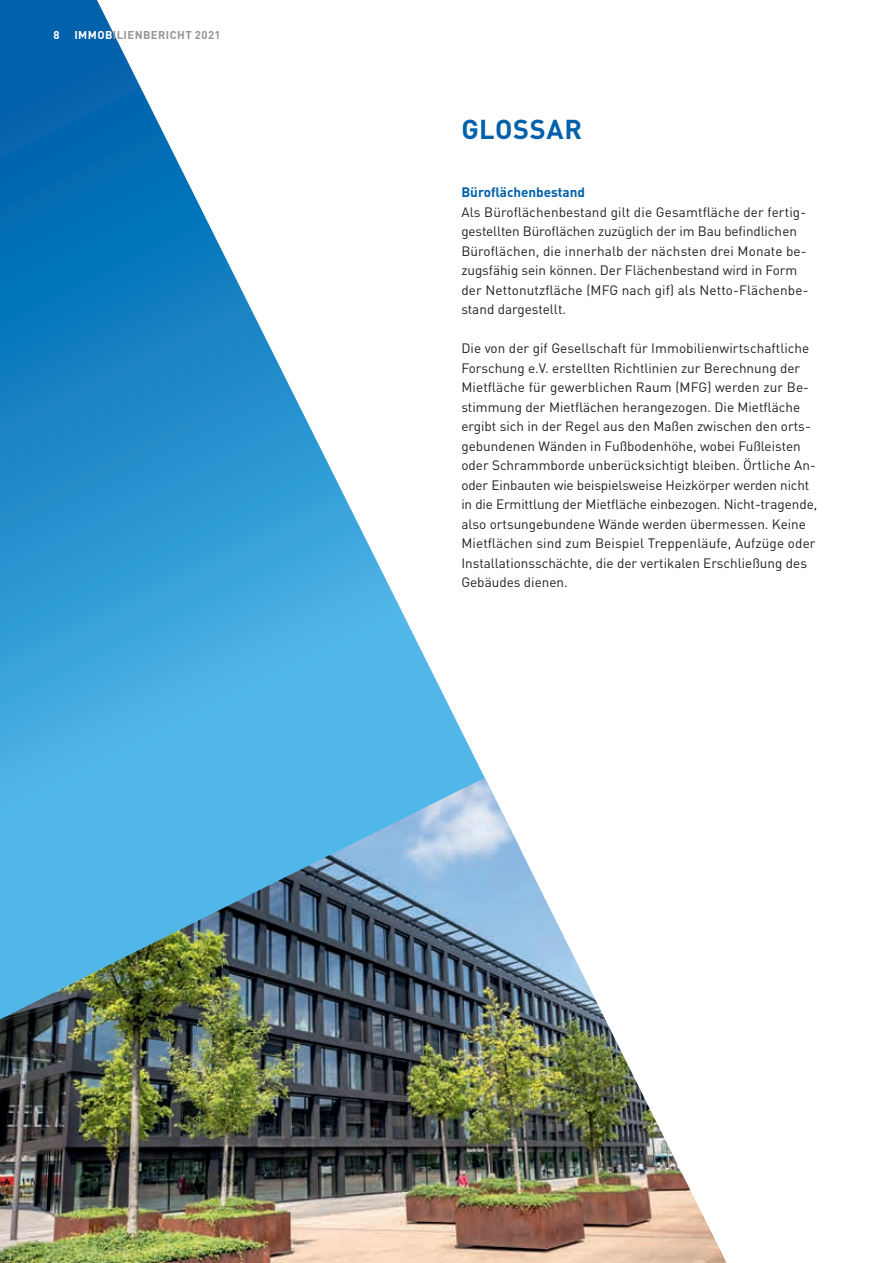
<style>
.page{position:relative;width:893px;height:1263px;background:#fff}
.page>*{position:absolute;margin:0;border:0;box-sizing:border-box;transform-origin:0 0}
.t1{font:700 27px "DIN";letter-spacing:.02em;color:#0161aa}
.t2{font:13.5px/19.5px "DIN";color:#231f20}
.t3{font:700 13.5px "DIN";color:#0161aa}
.t4{font:700 11.25px "DIN";letter-spacing:.04em;color:#939598}
.t5{font:700 11.25px "DIN";color:#fff}
.s1{color:#fff}
</style>
<div class="page">
<svg style="left:0;top:0;width:485px;height:778px"></svg>
<img style="left:0;top:778px;width:727px;height:485px">
<p class="t5" style="left:53px;top:28px;width:8px">8</p>
<p class="t4" style="left:74px;top:28px;width:148px"><span class="s1">IMMOB</span>ILIENBERICHT 2021</p>
<h1 class="t1" style="left:461px;top:111px;width:122px">GLOSSAR</h1>
<p class="t3" style="left:461px;top:183px;width:125px">Büroflächenbestand</p>
<p class="t2" style="left:461px;top:202px;width:349px">Als Büroflächenbestand gilt die Gesamtfläche der fertig&shy;gestellten Büroflächen zuzüglich der im Bau befindlichen Büroflächen, die innerhalb der nächsten drei Monate be&shy;zugsfähig sein können. Der Flächenbestand wird in Form der Nettonutzfläche (MFG nach gif) als Netto-Flächenbe&shy;stand dargestellt.</p>
<p class="t2" style="left:461px;top:338px;width:358px">Die von der gif Gesellschaft für Immobilienwirtschaftliche Forschung e.V. erstellten Richtlinien zur Berechnung der Mietfläche für gewerblichen Raum (MFG) werden zur Be&shy;stimmung der Mietflächen herangezogen. Die Mietfläche ergibt sich in der Regel aus den Maßen zwischen den orts&shy;gebundenen Wänden in Fußbodenhöhe, wobei Fußleisten oder Schrammborde unberücksichtigt bleiben. Örtliche An&shy;oder Einbauten wie beispielsweise Heizkörper werden nicht in die Ermittlung der Mietfläche einbezogen. Nicht-tragende, also ortsungebundene Wände werden übermessen. Keine Mietflächen sind zum Beispiel Treppenläufe, Aufzüge oder Installationsschächte, die der vertikalen Erschließung des Gebäudes dienen.</p>
</div>
